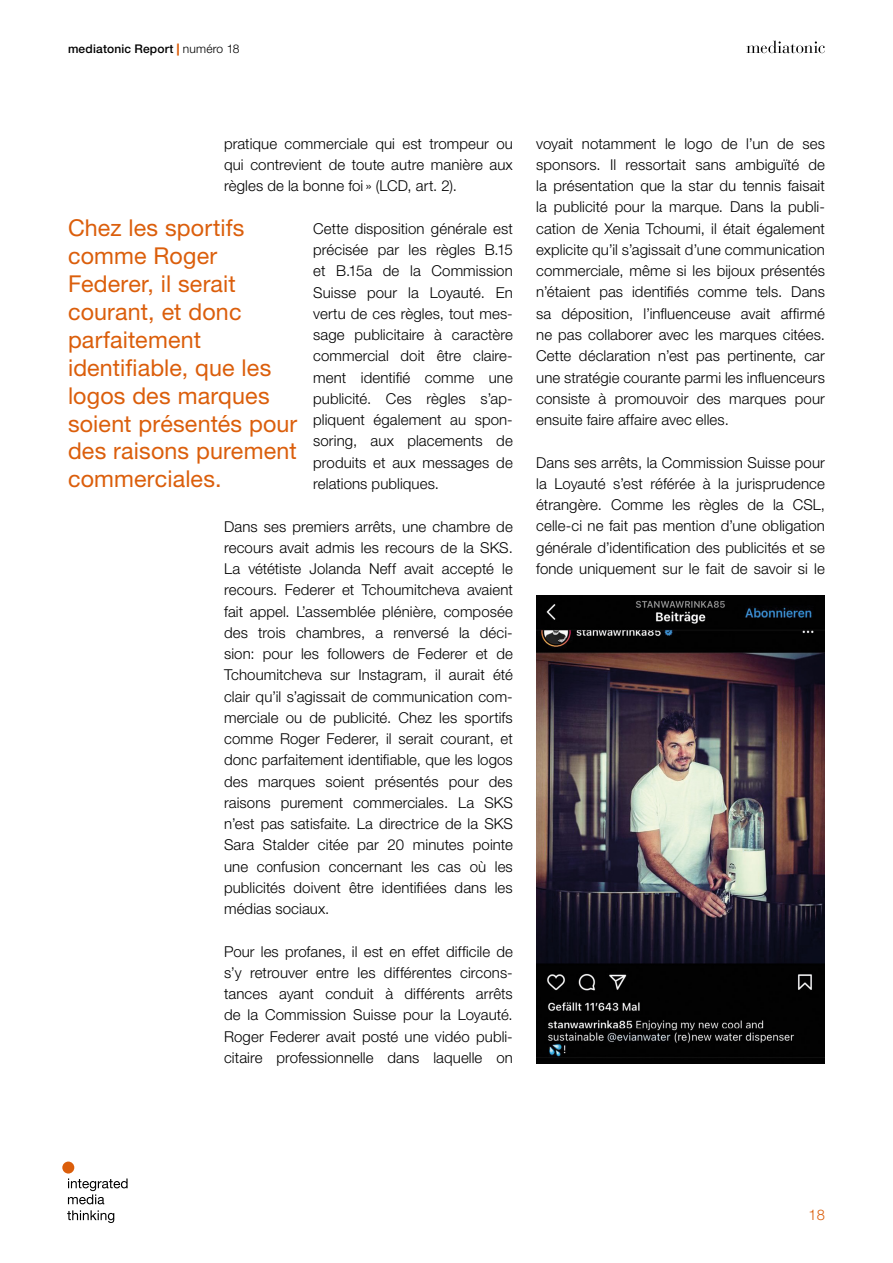
<style>
.page{position:relative;width:893px;height:1263px;background:#fff}
.page>*{position:absolute;margin:0;border:0;box-sizing:border-box;transform-origin:0 0}
.t1{font:23.25px/27.9px "Helvetica Neue LT Std";letter-spacing:.005em;color:#db5e0b}
.t2{font:300 15px/21.3px "Helvetica Neue LT Std";letter-spacing:.005em;color:#000;text-align:justify}
.t3{font:300 14.7px "Helvetica Neue LT Std";color:#db5e0b}
.t4{font:500 12px "Helvetica Neue LT Std";letter-spacing:.015em;color:#000}
.s1{font-weight:800;color:#db5e0b}
.s2{font-weight:300}
</style>
<div class="page">
<div style="left:62px;top:1161px;width:12px;height:12px;background:#db5e0b;border-radius:50%"></div>
<svg style="left:67px;top:1210px;width:47px;height:13px"></svg>
<svg style="left:68px;top:1178px;width:60px;height:26px"></svg>
<svg style="left:746px;top:40px;width:79px;height:13px"></svg>
<img style="left:536px;top:595px;width:289px;height:468px">
<p class="t4" style="left:68px;top:42px;width:173px">mediatonic Report <span class="s1">|</span> <span class="s2">numéro 18</span></p>
<p class="t2" style="left:224px;top:133px;width:290px">pratique commerciale qui est trompeur ou qui contrevient de toute autre manière aux règles de la bonne foi » (LCD, art. 2).</p>
<p class="t2" style="left:313px;top:218px;width:201px">Cette disposition générale est précisée par les règles B.15 et B.15a de la Commission Suisse pour la Loyauté. En vertu de ces règles, tout mes&shy;sage publicitaire à caractère commercial doit être claire&shy;ment identifié comme une publicité. Ces règles s’ap&shy;pliquent également au spon&shy;soring, aux placements de produits et aux messages de relations publiques.</p>
<p class="t2" style="left:224px;top:515px;width:290px">Dans ses premiers arrêts, une chambre de recours avait admis les recours de la SKS.<br>La vététiste Jolanda Neff avait accepté le recours. Federer et Tchoumitcheva avaient fait appel. L’assemblée plénière, composée des trois chambres, a renversé la déci&shy;sion: pour les followers de Federer et de Tchoumitcheva sur Instagram, il aurait été clair qu’il s’agissait de communication com&shy;merciale ou de publicité. Chez les sportifs comme Roger Federer, il serait courant, et donc parfaitement identifiable, que les logos des marques soient présentés pour des raisons purement commerciales. La SKS n’est pas satisfaite. La directrice de la SKS Sara Stalder citée par 20 minutes pointe une confusion concernant les cas où les publicités doivent être identifiées dans les médias sociaux.</p>
<p class="t2" style="left:224px;top:940px;width:290px">Pour les profanes, il est en effet difficile de s’y retrouver entre les différentes circons&shy;tances ayant conduit à différents arrêts de la Commission Suisse pour la Loyauté.<br>Roger Federer avait posté une vidéo publi&shy;citaire professionnelle dans laquelle on</p>
<h1 class="t1" style="left:68px;top:214px;width:231px">Chez les sportifs comme Roger<br>Federer, il serait courant, et donc parfaitement identifiable, que les logos des marques soient présentés pour des raisons purement commerciales.</h1>
<p class="t2" style="left:536px;top:132px;width:290px">voyait notamment le logo de l’un de ses sponsors. Il ressortait sans ambiguïté de la présentation que la star du tennis faisait la publicité pour la marque. Dans la publi&shy;cation de Xenia Tchoumi, il était également explicite qu’il s’agissait d’une communication commerciale, même si les bijoux présentés n’étaient pas identifiés comme tels. Dans sa déposition, l’influenceuse avait affirmé ne pas collaborer avec les marques citées.<br>Cette déclaration n’est pas pertinente, car une stratégie courante parmi les influenceurs consiste à promouvoir des marques pour ensuite faire affaire avec elles.</p>
<p class="t2" style="left:536px;top:451px;width:290px">Dans ses arrêts, la Commission Suisse pour la Loyauté s’est référée à la jurisprudence étrangère. Comme les règles de la CSL, celle-ci ne fait pas mention d’une obligation générale d’identification des publicités et se fonde uniquement sur le fait de savoir si le</p>
<p class="t3" style="left:809px;top:1206px;width:18px">18</p>
</div>
